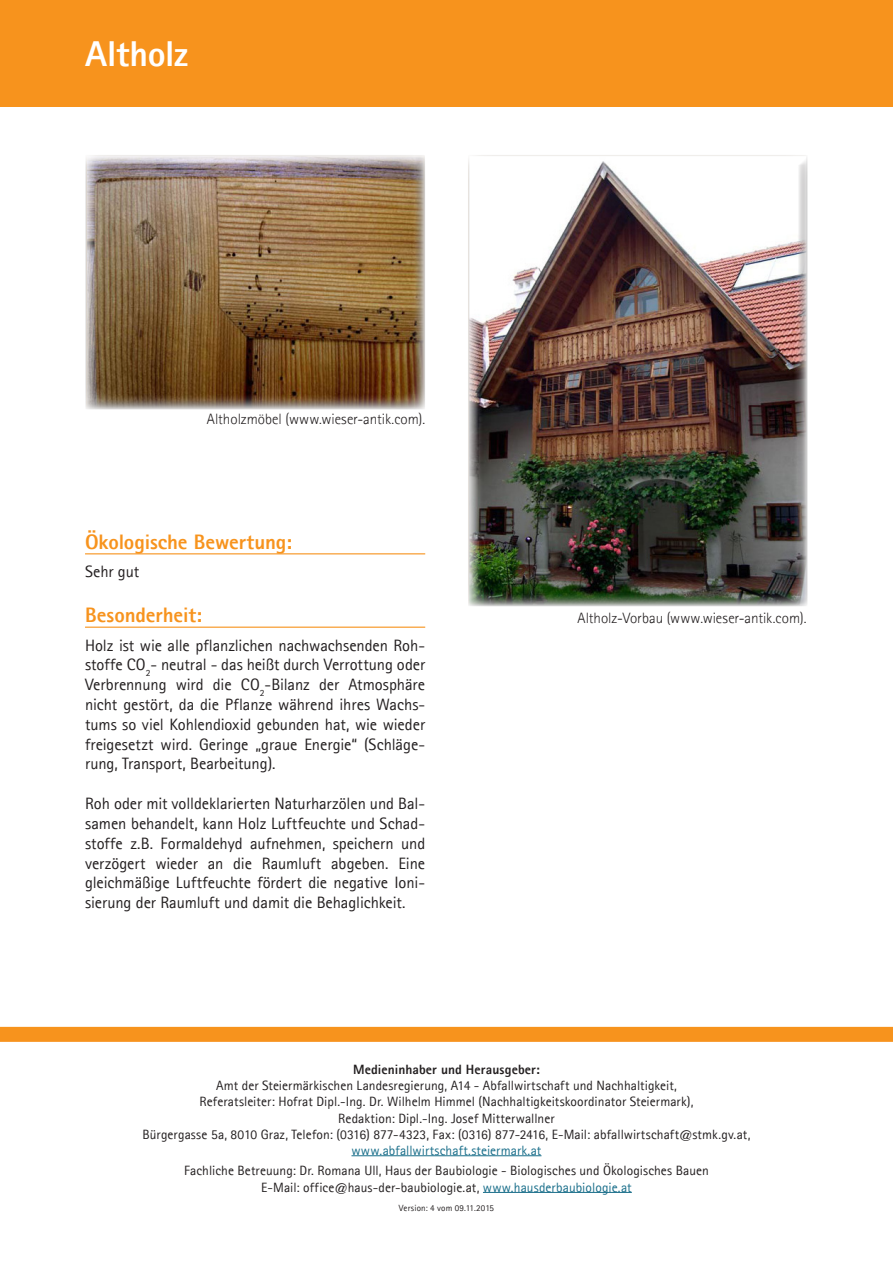
<style>
.page{position:relative;width:893px;height:1263px;background:#fff}
.page>*{position:absolute;margin:0;border:0;box-sizing:border-box;transform-origin:0 0}
.t1{font:800 36px "Agfa Rotis Sans Serif";letter-spacing:-.01em;color:#fff}
.t2{font:800 21px "Agfa Rotis Sans Serif";letter-spacing:-.005em;color:#f7931d}
.t3{font:16.5px/19.8px "Agfa Rotis Sans Serif";letter-spacing:-.005em;color:#231f20;text-align:justify}
.t4{font:300 15px "Agfa Rotis Sans Serif";color:#231f20}
.t5{font:13.5px/16.2px "Agfa Rotis Sans Serif";letter-spacing:.005em;color:#231f20;text-align:center}
.t6{font:13.5px "Agfa Rotis Sans Serif";letter-spacing:.005em;color:#196e8a}
.t7{font:800 13.5px "Agfa Rotis Sans Serif";letter-spacing:.005em;color:#231f20}
.t8{font:9px "Agfa Rotis Sans Serif";letter-spacing:.02em;color:#231f20}
.s1{color:#196e8a}
</style>
<div class="page">
<div style="left:0;top:1027px;width:893px;height:15px;background:#f7931d"></div>
<div style="left:0;top:0;width:893px;height:106px;background:#f7931d"></div>
<hr style="left:351px;top:1155px;width:190px;height:1px;background:#196e8a">
<hr style="left:483px;top:1192px;width:149px;height:1px;background:#196e8a">
<div style="left:467px;top:154px;width:342px;height:455px;background:#231f20;opacity:.75"></div>
<div style="left:85px;top:154px;width:342px;height:258px;background:#231f20;opacity:.75"></div>
<hr style="left:85px;top:553px;width:340px;height:1px;background:#f7931d">
<hr style="left:85px;top:627px;width:340px;height:1px;background:#f7931d">
<h1 class="t1" style="left:85px;top:30px;width:105px">Altholz</h1>
<p class="t4" style="left:207px;top:411px;width:220px">Altholzmöbel (www.wieser-antik.com).</p>
<p class="t2" style="left:85px;top:529px;width:208px">Ökologische Bewertung:</p>
<p class="t3" style="left:85px;top:562px;width:56px">Sehr gut</p>
<p class="t2" style="left:85px;top:602px;width:118px">Besonderheit:</p>
<p class="t3" style="left:85px;top:635px;width:342px">Holz ist wie alle pflanzlichen nachwachsenden Roh&shy;stoffe CO<sub>2</sub>- neutral - das heißt durch Verrottung oder Verbrennung wird die CO<sub>2</sub>-Bilanz der Atmosphäre nicht gestört, da die Pflanze während ihres Wachs&shy;tums so viel Kohlendioxid gebunden hat, wie wieder freigesetzt wird. Geringe „graue Energie“ (Schläge&shy;rung, Transport, Bearbeitung).</p>
<p class="t3" style="left:85px;top:793px;width:342px">Roh oder mit volldeklarierten Naturharzölen und Bal&shy;samen behandelt, kann Holz Luftfeuchte und Schad&shy;stoffe z.B. Formaldehyd aufnehmen, speichern und verzögert wieder an die Raumluft abgeben. Eine gleichmäßige Luftfeuchte fördert die negative Ioni&shy;sierung der Raumluft und damit die Behaglichkeit.</p>
<p class="t4" style="left:577px;top:609px;width:230px">Altholz-Vorbau (www.wieser-antik.com).</p>
<p class="t7" style="left:353px;top:1061px;width:188px">Medieninhaber und Herausgeber:</p>
<p class="t5" style="left:143px;top:1077px;width:609px">Amt der Steiermärkischen Landesregierung, A14 - Abfallwirtschaft und Nachhaltigkeit,<br>Referatsleiter: Hofrat Dipl.-Ing. Dr. Wilhelm Himmel (Nachhaltigkeitskoordinator Steiermark),<br>Redaktion: Dipl.-Ing. Josef Mitterwallner<br>Bürgergasse 5a, 8010 Graz, Telefon: (0316) 877-4323, Fax: (0316) 877-2416, E-Mail: abfallwirtschaft@stmk.gv.at,</p>
<p class="t6" style="left:351px;top:1142px;width:191px">www.abfallwirtschaft.steiermark.at</p>
<p class="t5" style="left:184px;top:1162px;width:526px">Fachliche Betreuung: Dr. Romana Ull, Haus der Baubiologie - Biologisches und Ökologisches Bauen<br>E-Mail: office@haus-der-baubiologie.at, <span class="s1">www.hausderbaubiologie.at</span></p>
<p class="t8" style="left:399px;top:1202px;width:97px">Version: 4 vom 09.11.2015</p>
</div>
